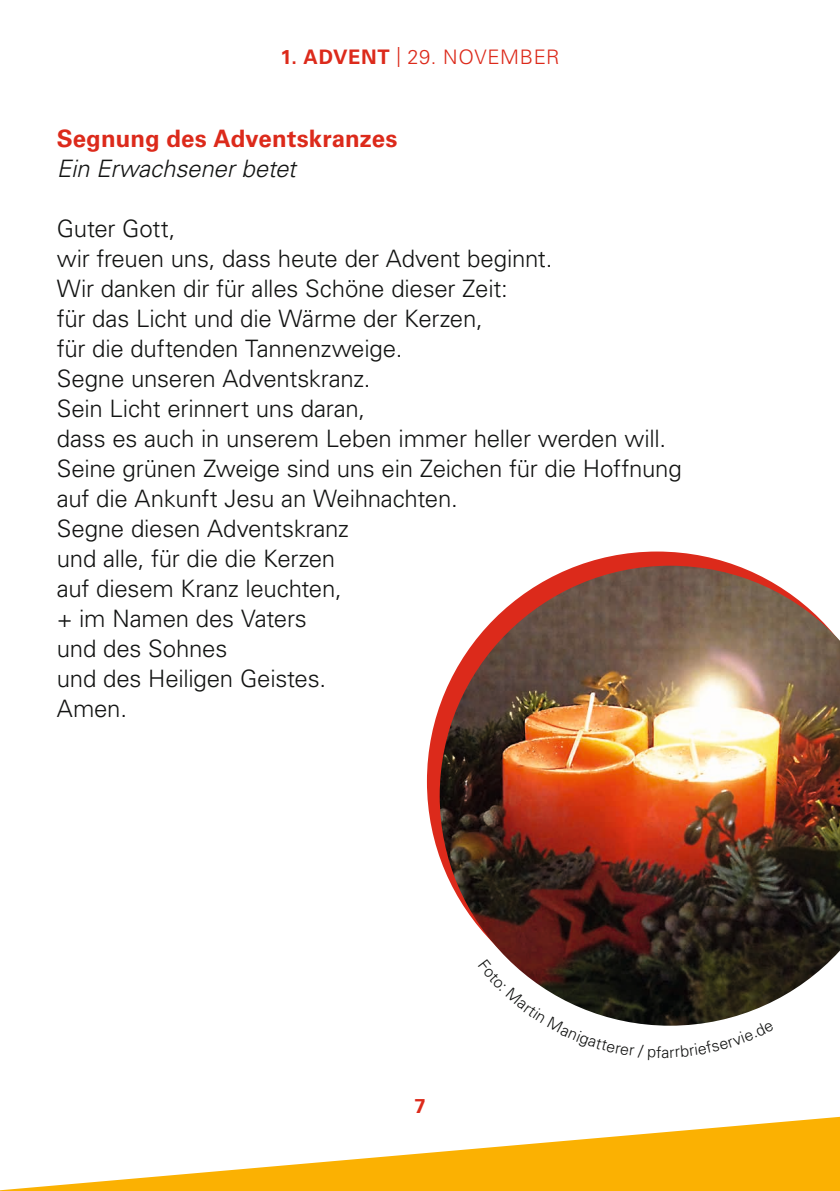
<style>
.page{position:relative;width:840px;height:1191px;background:#fff}
.page>*{position:absolute;margin:0;border:0;box-sizing:border-box;transform-origin:0 0}
.t1{font:300 24px/30px "Univers LT Std";letter-spacing:-.01em;color:#131413}
.t2{font:700 24px "Univers LT Std";letter-spacing:.005em;color:#dc2a1b}
.t3{font:italic 300 24px "Univers LT Std";letter-spacing:-.01em;color:#131413}
.t4{font:300 20px "Univers LT Std";letter-spacing:.03em;color:#dc2a1b}
.t5{font:700 20px "Univers LT Std";color:#dc2a1b}
.s1{font-weight:700}
</style>
<div class="page">
<svg style="left:0;top:1117px;width:839px;height:74px"></svg>
<svg style="left:426px;top:551px;width:311px;height:304px"></svg>
<img style="left:439px;top:566px;width:400px;height:436px">
<svg style="left:478px;top:959px;width:295px;height:67px"></svg>
<p class="t4" style="left:280px;top:45px;width:280px"><span class="s1">1. ADVENT</span> | 29. NOVEMBER</p>
<p class="t2" style="left:57px;top:124px;width:342px">Segnung des Adventskranzes</p>
<p class="t3" style="left:57px;top:154px;width:240px">Ein Erwachsener betet</p>
<p class="t1" style="left:57px;top:213px;width:626px">Guter Gott,<br>wir freuen uns, dass heute der Advent beginnt.<br>Wir danken dir für alles Schöne dieser Zeit:<br>für das Licht und die Wärme der Kerzen,<br>für die duftenden Tannenzweige.<br>Segne unseren Adventskranz.<br>Sein Licht erinnert uns daran,<br>dass es auch in unserem Leben immer heller werden will.<br>Seine grünen Zweige sind uns ein Zeichen für die Hoffnung auf die Ankunft Jesu an Weihnachten.<br>Segne diesen Adventskranz<br>und alle, für die die Kerzen<br>auf diesem Kranz leuchten,<br>+ im Namen des Vaters<br>und des Sohnes<br>und des Heiligen Geistes.<br>Amen.</p>
<p class="t5" style="left:414px;top:1094px;width:13px">7</p>
</div>
